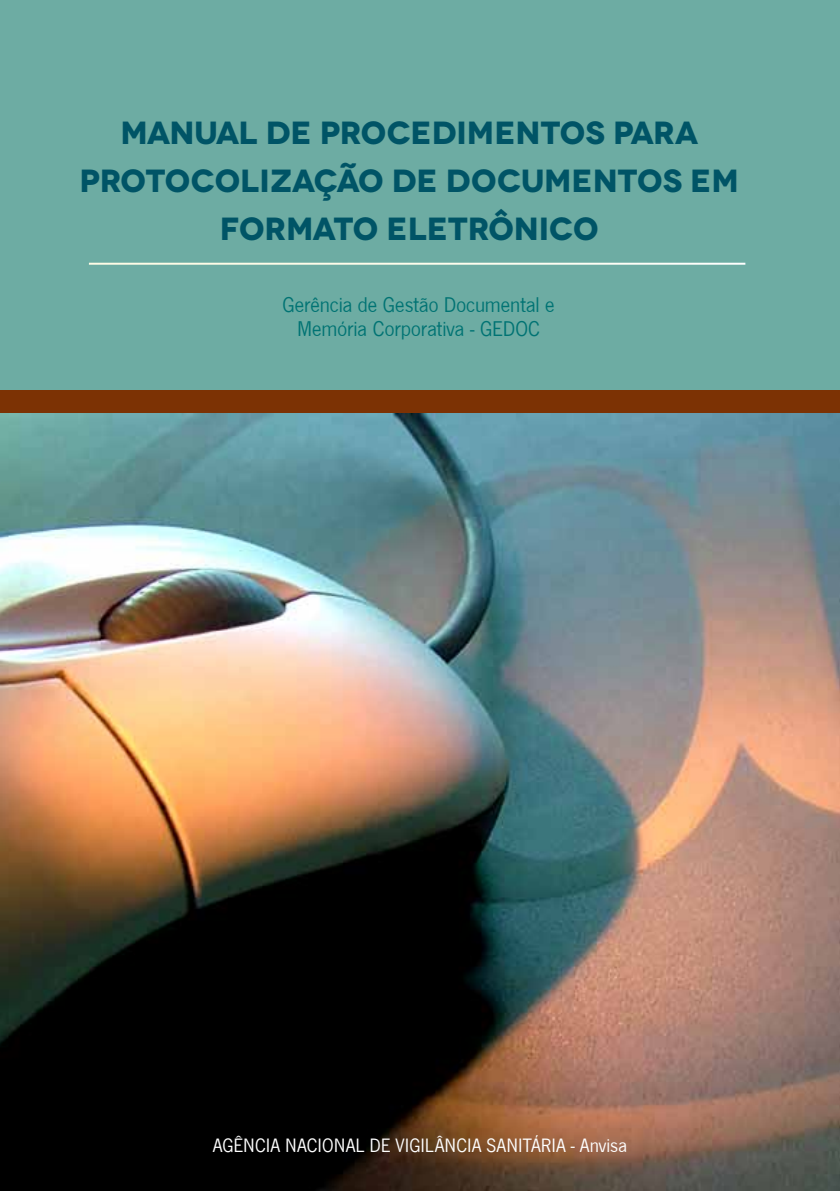
<style>
.page{position:relative;width:840px;height:1191px;background:#fff}
.page>*{position:absolute;margin:0;border:0;box-sizing:border-box;transform-origin:0 0}
.t1{font:700 32px/48px "Novecentowide";letter-spacing:-.01em;color:#005466;text-align:center}
.t2{font:22px/24px "Newcastle";color:#007373;text-align:center}
.t3{font:20px "Newcastle";letter-spacing:.005em;color:#fff}
</style>
<div class="page">
<div style="left:0;top:0;width:839px;height:391px;background:#6daca3"></div>
<img style="left:0;top:413px;width:839px;height:778px">
<div style="left:0;top:391px;width:839px;height:22px;background:#7c3204"></div>
<hr style="left:89px;top:263px;width:656px;height:2px;background:#fff">
<p class="t1" style="left:79px;top:109px;width:660px">MANUAL DE PROCEDIMENTOS PARA<br>PROTOCOLIZAÇÃO DE DOCUMENTOS EM<br>FORMATO ELETRÔNiCO</p>
<p class="t2" style="left:282px;top:293px;width:273px">Gerência de Gestão Documental e<br>Memória Corporativa - GEDOC</p>
<p class="t3" style="left:213px;top:1134px;width:415px">AGÊNCIA NACIONAL DE VIGILÂNCIA SANITÁRIA - Anvisa</p>
</div>
